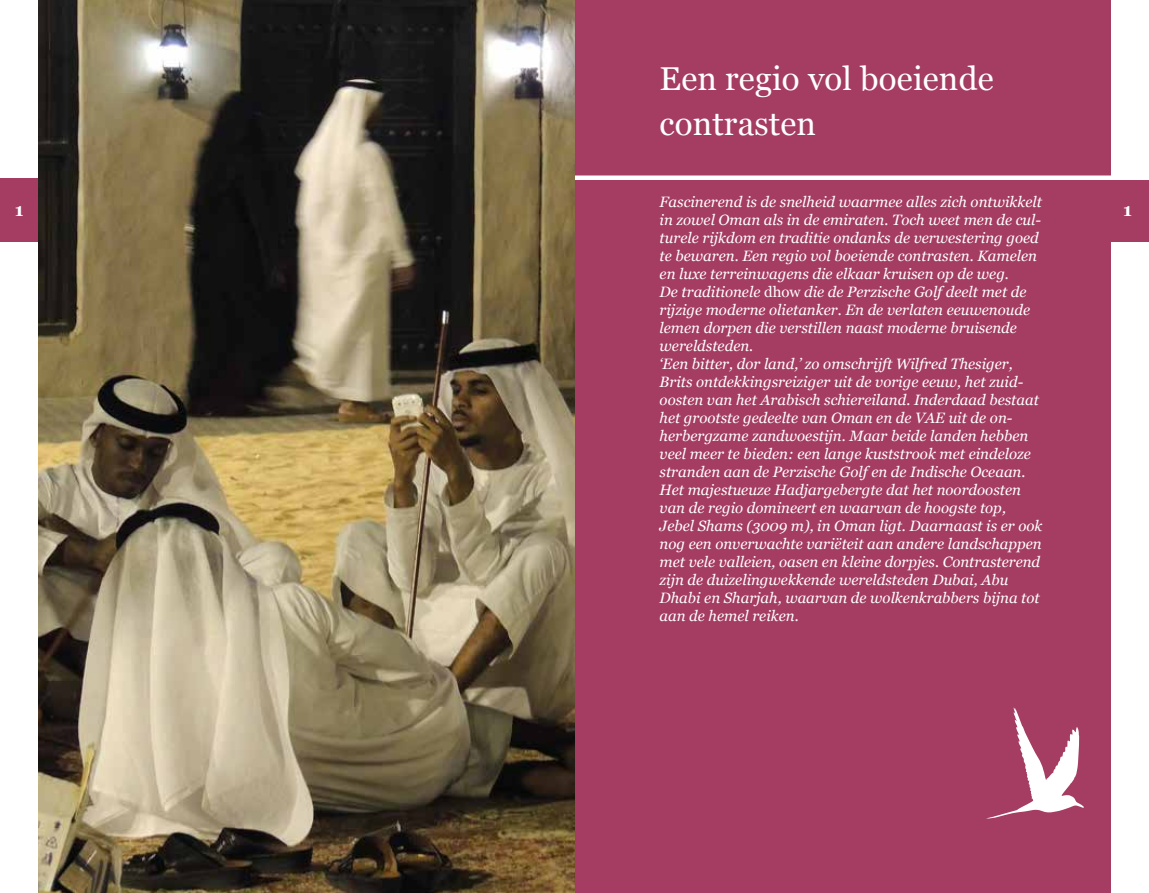
<style>
.page{position:relative;width:1149px;height:893px;background:#fff}
.page>*{position:absolute;margin:0;border:0;box-sizing:border-box;transform-origin:0 0}
.t1{font:33px/45px "Georgia";letter-spacing:.005em;color:#fff}
.t2{font:700 18px "Georgia";color:#fff}
.t3{font:italic 15px/18px "Georgia";color:#fff}
.s1{font-style:normal}
</style>
<div class="page">
<div style="left:574px;top:0;width:536px;height:893px;background:#a53c62"></div>
<div style="left:1110px;top:179px;width:38px;height:63px;background:#a53c62"></div>
<div style="left:574px;top:175px;width:574px;height:5px;background:#fff"></div>
<div style="left:0;top:179px;width:38px;height:63px;background:#a53c62"></div>
<svg style="left:988px;top:707px;width:95px;height:111px"></svg>
<img style="left:38px;top:0;width:536px;height:893px">
<h1 class="t1" style="left:659px;top:57px;width:335px">Een regio vol boeiende contrasten</h1>
<p class="t3" style="left:659px;top:193px;width:384px">Fascinerend is de snelheid waarmee alles zich ontwikkelt in zowel Oman als in de emiraten. Toch weet men de cul&shy;turele rijkdom en traditie ondanks de verwestering goed te bewaren. Een regio vol boeiende contrasten. Kamelen en luxe terreinwagens die elkaar kruisen op de weg.<br>De traditionele <span class="s1">dhow</span> die de Perzische Golf deelt met de rijzige moderne olietanker. En de verlaten eeuwenoude lemen dorpen die verstillen naast moderne bruisende wereldsteden.<br>‘Een bitter, dor land,’ zo omschrijft Wilfred Thesiger, Brits ontdekkingsreiziger uit de vorige eeuw, het zuid&shy;oosten van het Arabisch schiereiland. Inderdaad bestaat het grootste gedeelte van Oman en de VAE uit de on&shy;herbergzame zandwoestijn. Maar beide landen hebben veel meer te bieden: een lange kuststrook met eindeloze stranden aan de Perzische Golf en de Indische Oceaan.<br>Het majestueuze Hadjargebergte dat het noordoosten van de regio domineert en waarvan de hoogste top, Jebel Shams (3009 m), in Oman ligt. Daarnaast is er ook nog een onverwachte variëteit aan andere landschappen met vele valleien, oasen en kleine dorpjes. Contrasterend zijn de duizelingwekkende wereldsteden Dubai, Abu Dhabi en Sharjah, waarvan de wolkenkrabbers bijna tot aan de hemel reiken.</p>
<p class="t2" style="left:15px;top:198px;width:10px">1</p>
<p class="t2" style="left:1122px;top:198px;width:10px">1</p>
</div>
